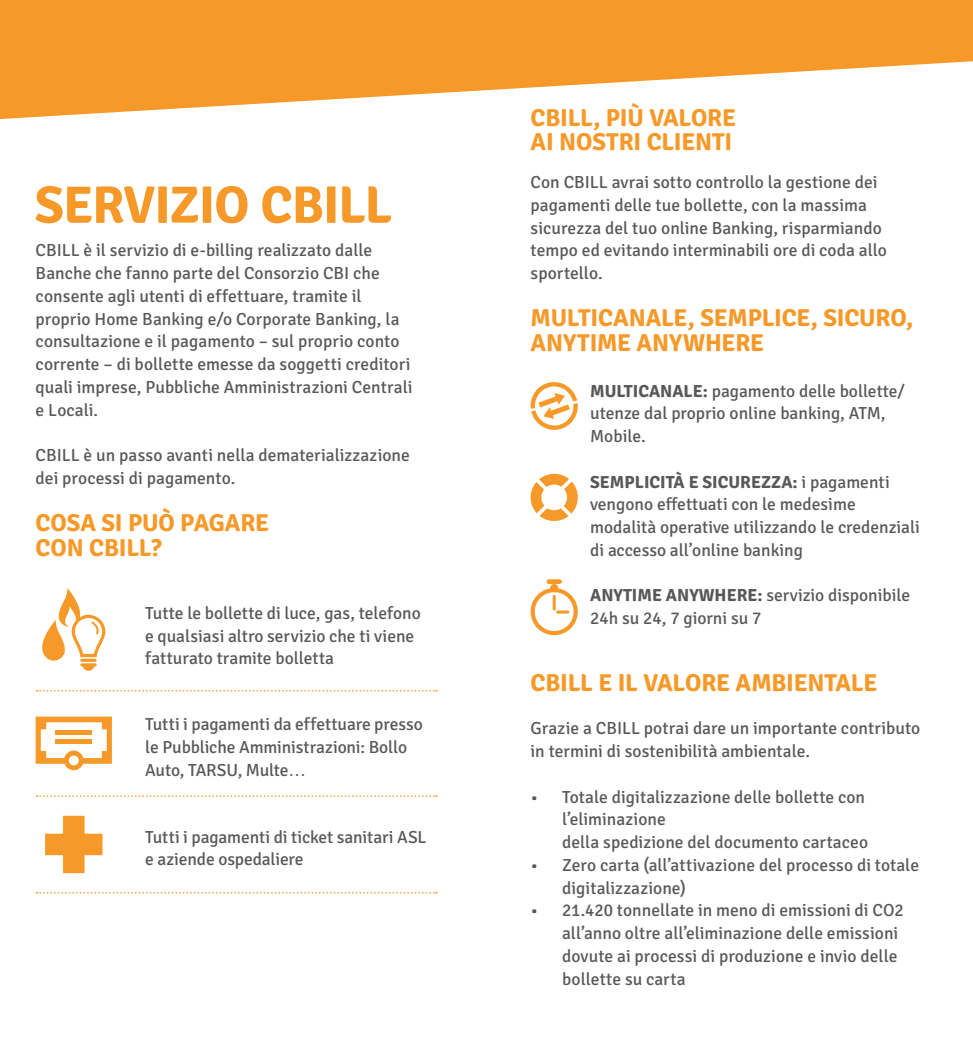
<style>
.page{position:relative;width:973px;height:1042px;background:#fff}
.page>*{position:absolute;margin:0;border:0;box-sizing:border-box;transform-origin:0 0}
.t1{font:700 52.5px "Signika";letter-spacing:-.02em;color:#f69929}
.t2{font:700 24.5px/24.5px "Signika";letter-spacing:-.01em;color:#f69929}
.t3{font:17.5px/22.8px "Signika";color:#57585a}
.s1{font-weight:700}
</style>
<div class="page">
<svg style="left:37px;top:690px;width:400px;height:1px"></svg>
<svg style="left:37px;top:892px;width:400px;height:1px"></svg>
<svg style="left:37px;top:795px;width:400px;height:2px"></svg>
<svg style="left:42px;top:588px;width:64px;height:83px"></svg>
<svg style="left:45px;top:816px;width:57px;height:57px"></svg>
<svg style="left:36px;top:716px;width:76px;height:54px"></svg>
<div style="left:55px;top:730px;width:37px;height:5px;background:#f69929"></div>
<hr style="left:55px;top:739px;width:37px;height:4px;background:#f69929">
<div style="left:550px;top:584px;width:8px;height:8px;background:#f69929;border-radius:50%"></div>
<div style="left:546px;top:579px;width:15px;height:5px;background:#f69929;border-radius:2px"></div>
<svg style="left:530px;top:588px;width:47px;height:47px"></svg>
<svg style="left:563px;top:482px;width:17px;height:31px"></svg>
<svg style="left:528px;top:482px;width:16px;height:31px"></svg>
<svg style="left:539px;top:471px;width:30px;height:16px"></svg>
<svg style="left:539px;top:508px;width:29px;height:15px"></svg>
<svg style="left:530px;top:382px;width:48px;height:48px"></svg>
<svg style="left:0;top:0;width:972px;height:119px;fill:#f69929"></svg>
<h1 class="t1" style="left:35px;top:173px;width:358px">SERVIZIO CBILL</h1>
<p class="t3" style="left:36px;top:239px;width:378px">CBILL è il servizio di e-billing realizzato dalle Banche che fanno parte del Consorzio CBI che consente agli utenti di effettuare, tramite il proprio Home Banking e/o Corporate Banking, la consultazione e il pagamento – sul proprio conto corrente – di bollette emesse da soggetti creditori quali imprese, Pubbliche Amministrazioni Centrali e Locali.</p>
<p class="t3" style="left:36px;top:444px;width:376px">CBILL è un passo avanti nella dematerializzazione dei processi di pagamento.</p>
<h2 class="t2" style="left:36px;top:511px;width:235px">COSA SI PUÒ PAGARE<br>CON CBILL?</h2>
<p class="t3" style="left:145px;top:602px;width:277px">Tutte le bollette di luce, gas, telefono e qualsiasi altro servizio che ti viene fatturato tramite bolletta</p>
<p class="t3" style="left:145px;top:713px;width:279px">Tutti i pagamenti da effettuare presso le Pubbliche Amministrazioni: Bollo<br>Auto, TARSU, Multe…</p>
<p class="t3" style="left:145px;top:825px;width:283px">Tutti i pagamenti di ticket sanitari ASL e aziende ospedaliere</p>
<h2 class="t2" style="left:530px;top:106px;width:207px">CBILL, PIÙ VALORE<br>AI NOSTRI CLIENTI</h2>
<p class="t3" style="left:530px;top:171px;width:358px">Con CBILL avrai sotto controllo la gestione dei pagamenti delle tue bollette, con la massima sicurezza del tuo online Banking, risparmiando tempo ed evitando interminabili ore di coda allo sportello.</p>
<h2 class="t2" style="left:530px;top:306px;width:384px">MULTICANALE, SEMPLICE, SICURO,<br>ANYTIME ANYWHERE</h2>
<p class="t3" style="left:590px;top:379px;width:316px"><span class="s1">MULTICANALE:</span> pagamento delle bollette/ utenze dal proprio online banking, ATM,<br>Mobile.</p>
<p class="t3" style="left:590px;top:470px;width:331px"><span class="s1">SEMPLICITÀ E SICUREZZA:</span> i pagamenti vengono effettuati con le medesime modalità operative utilizzando le credenziali di accesso all’online banking</p>
<p class="t3" style="left:590px;top:584px;width:321px"><span class="s1">ANYTIME ANYWHERE:</span> servizio disponibile<br>24h su 24, 7 giorni su 7</p>
<h2 class="t2" style="left:530px;top:670px;width:348px">CBILL E IL VALORE AMBIENTALE</h2>
<p class="t3" style="left:530px;top:717px;width:391px">Grazie a CBILL potrai dare un importante contributo in termini di sostenibilità ambientale.</p>
<p class="t3" style="left:562px;top:785px;width:307px;text-indent:-32px">• Totale digitalizzazione delle bollette con l’eliminazione<br>della spedizione del documento cartaceo</p>
<p class="t3" style="left:562px;top:854px;width:358px;text-indent:-32px">• Zero carta (all’attivazione del processo di totale digitalizzazione)</p>
<p class="t3" style="left:562px;top:899px;width:343px;text-indent:-32px">• 21.420 tonnellate in meno di emissioni di CO2 all’anno oltre all’eliminazione delle emissioni dovute ai processi di produzione e invio delle bollette su carta</p>
</div>
